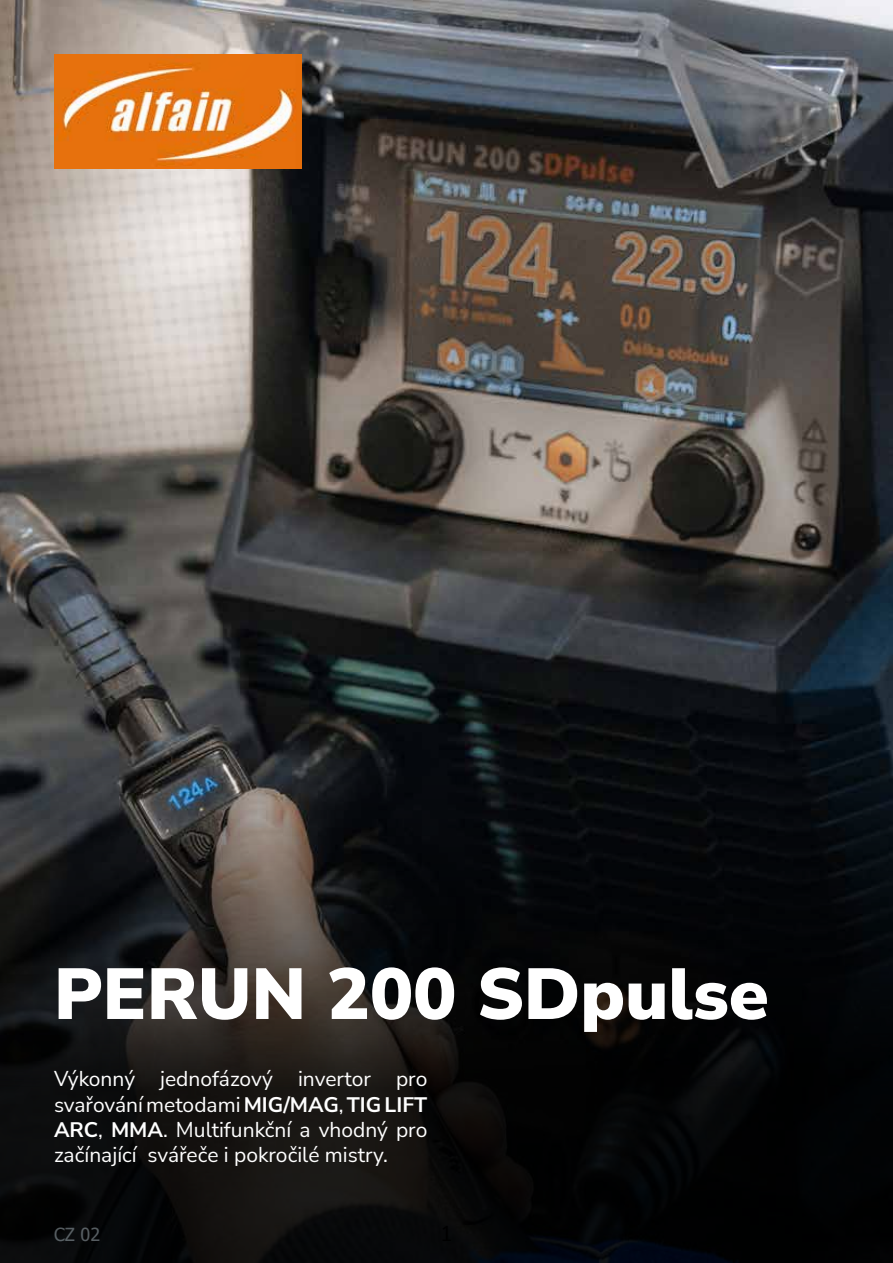
<style>
.page{position:relative;width:893px;height:1263px;background:#fff}
.page>*{position:absolute;margin:0;border:0;box-sizing:border-box;transform-origin:0 0}
.t1{font:900 72px "Nunito Sans";color:#fff}
.t2{font:21px/25.2px "Nunito Sans";color:#fff;text-align:justify}
.t3{font:18px "Tahoma";color:#a9b6bd}
.s1{font-weight:700}
</style>
<div class="page">
<img style="left:0;top:0;width:893px;height:663px">
<img style="left:54px;top:54px;width:248px;height:114px">
<svg style="left:0;top:663px;width:893px;height:600px;background:#141515"></svg>
<h1 class="t1" style="left:54px;top:943px;width:716px">PERUN 200 SDpulse</h1>
<p class="t2" style="left:54px;top:1066px;width:375px">Výkonný jednofázový invertor pro svařování metodami <span class="s1">MIG/MAG</span>, <span class="s1">TIG LIFT ARC</span>, <span class="s1">MMA</span>. Multifunkční a vhodný pro začínající svářeče i pokročilé mistry.</p>
<p class="t3" style="left:54px;top:1222px;width:48px">CZ 02</p>
</div>
